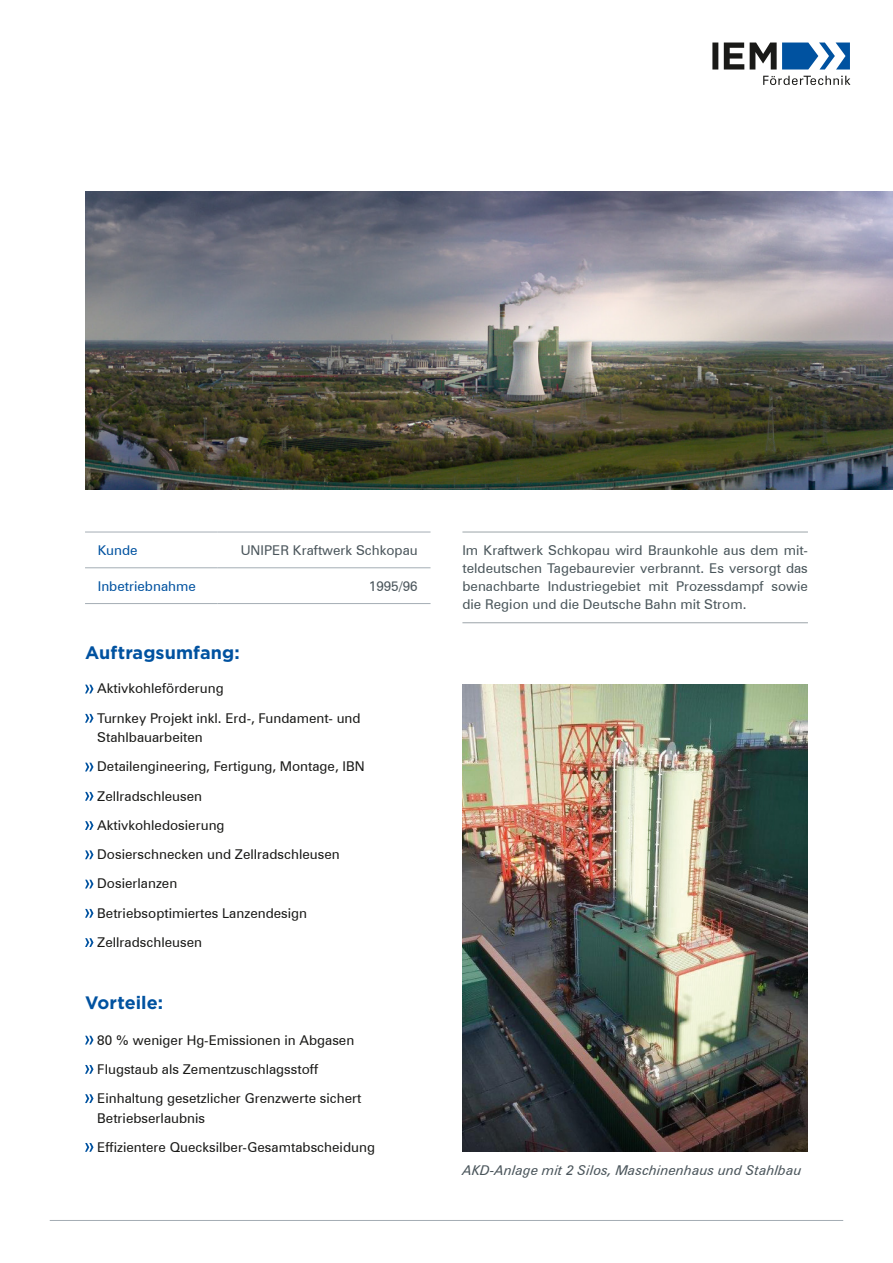
<style>
.page{position:relative;width:893px;height:1263px;background:#fff}
.page>*{position:absolute;margin:0;border:0;box-sizing:border-box;transform-origin:0 0}
.t1{font:700 18px "Gotham";letter-spacing:.005em;color:#0052a0}
.t2{font:13.5px/29.2px "Zurich BT";color:#1a1a18}
.t3{font:13.5px/18px "Zurich BT";color:#4a565b;text-align:justify}
.t4{font:italic 13.5px "Zurich BT";color:#4b565c}
.t5{font:13.5px "Zurich BT";color:#4b565c}
.t6{font:13.5px "Zurich BT";color:#0052a0}
</style>
<div class="page">
<svg style="left:85px;top:685px;width:9px;height:8px"></svg>
<svg style="left:85px;top:714px;width:9px;height:9px"></svg>
<svg style="left:85px;top:763px;width:9px;height:8px"></svg>
<svg style="left:85px;top:792px;width:9px;height:9px"></svg>
<svg style="left:85px;top:821px;width:9px;height:9px"></svg>
<svg style="left:85px;top:850px;width:9px;height:9px"></svg>
<svg style="left:85px;top:880px;width:9px;height:8px"></svg>
<svg style="left:85px;top:909px;width:9px;height:9px"></svg>
<svg style="left:85px;top:938px;width:9px;height:9px"></svg>
<img style="left:462px;top:685px;width:346px;height:467px">
<svg style="left:712px;top:43px;width:138px;height:27px"></svg>
<svg style="left:763px;top:76px;width:87px;height:9px"></svg>
<hr style="left:50px;top:1220px;width:793px;height:1px;background:#a4adb4">
<svg style="left:85px;top:1036px;width:9px;height:8px"></svg>
<svg style="left:85px;top:1065px;width:9px;height:9px"></svg>
<svg style="left:85px;top:1094px;width:9px;height:9px"></svg>
<svg style="left:85px;top:1143px;width:9px;height:9px"></svg>
<img style="left:85px;top:191px;width:808px;height:298px">
<hr style="left:85px;top:532px;width:133px;height:1px;background:#a4adb4">
<hr style="left:218px;top:532px;width:213px;height:1px;background:#a4adb4">
<hr style="left:85px;top:567px;width:133px;height:1px;background:#a4adb4">
<hr style="left:218px;top:567px;width:213px;height:1px;background:#a4adb4">
<hr style="left:85px;top:603px;width:133px;height:1px;background:#a4adb4">
<hr style="left:218px;top:603px;width:213px;height:1px;background:#a4adb4">
<hr style="left:462px;top:532px;width:346px;height:1px;background:#9ba4a9">
<hr style="left:462px;top:622px;width:346px;height:1px;background:#9ba4a9">
<p class="t6" style="left:98px;top:542px;width:41px">Kunde</p>
<p class="t5" style="left:241px;top:542px;width:178px">UNIPER Kraftwerk Schkopau</p>
<p class="t6" style="left:98px;top:578px;width:100px">Inbetriebnahme</p>
<p class="t5" style="left:369px;top:578px;width:50px">1995/96</p>
<h1 class="t1" style="left:85px;top:641px;width:156px">Auftragsumfang:</h1>
<p class="t2" style="left:97px;top:674px;width:265px">Aktivkohleförderung<br>Turnkey Projekt inkl. Erd-, Fundament- und</p>
<p class="t2" style="left:97px;top:723px;width:269px">Stahlbauarbeiten<br>Detailengineering, Fertigung, Montage, IBN<br>Zellradschleusen<br>Aktivkohledosierung<br>Dosierschnecken und Zellradschleusen<br>Dosierlanzen<br>Betriebsoptimiertes Lanzendesign<br>Zellradschleusen</p>
<h1 class="t1" style="left:85px;top:991px;width:80px">Vorteile:</h1>
<p class="t2" style="left:97px;top:1025px;width:266px">80 % weniger Hg-Emissionen in Abgasen<br>Flugstaub als Zementzuschlagsstoff<br>Einhaltung gesetzlicher Grenzwerte sichert</p>
<p class="t2" style="left:97px;top:1103px;width:279px">Betriebserlaubnis<br>Effizientere Quecksilber-Gesamtabscheidung</p>
<p class="t3" style="left:462px;top:541px;width:347px">Im Kraftwerk Schkopau wird Braunkohle aus dem mit&shy;teldeutschen Tagebaurevier verbrannt. Es versorgt das benachbarte Industriegebiet mit Prozessdampf sowie die Region und die Deutsche Bahn mit Strom.</p>
<p class="t4" style="left:462px;top:1162px;width:341px">AKD-Anlage mit 2 Silos, Maschinenhaus und Stahlbau</p>
</div>
